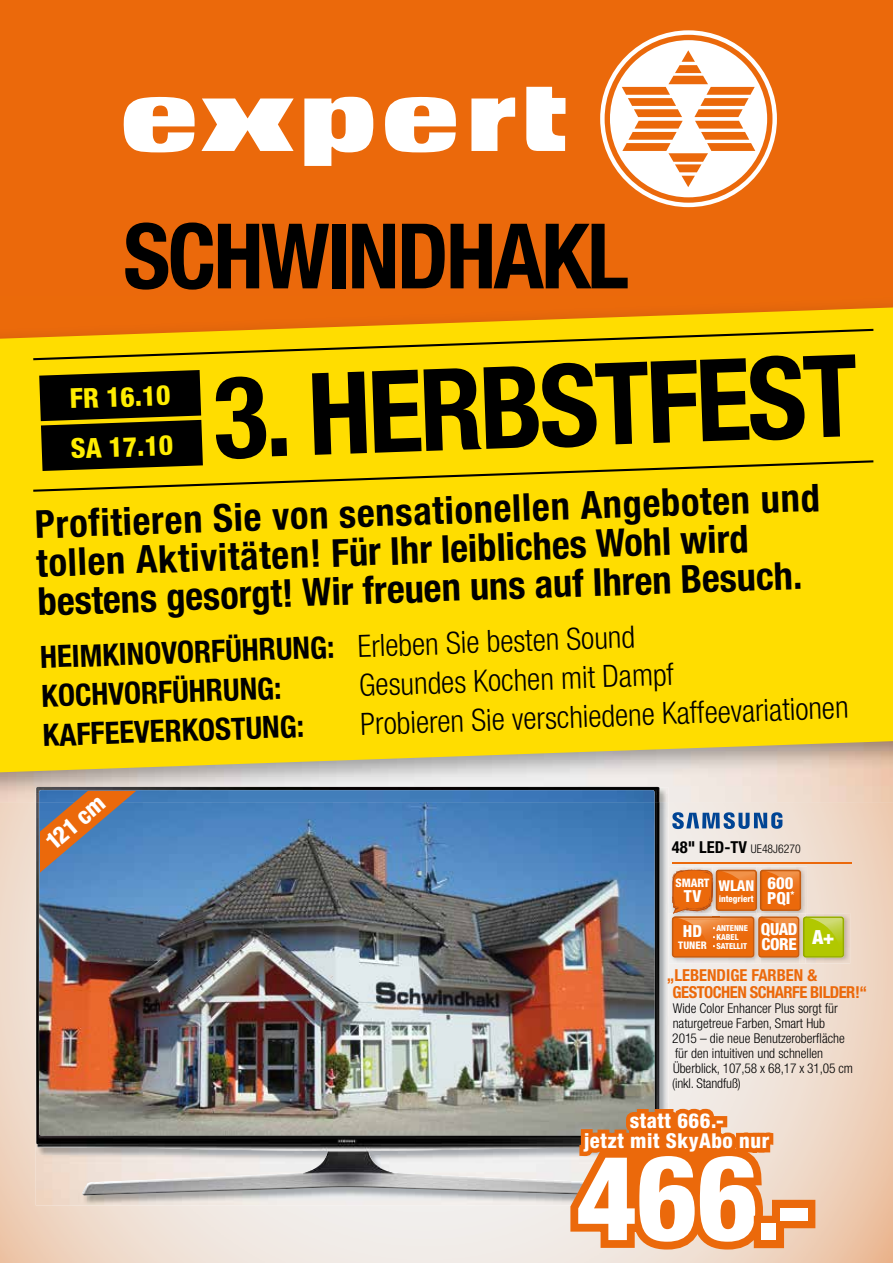
<style>
.page{position:relative;width:893px;height:1263px;background:#fff}
.page>*{position:absolute;margin:0;border:0;box-sizing:border-box;transform-origin:0 0}
.t1{font:800 condensed 118.65px "Helvetica Neue";color:#fff}
.t2{font:700 condensed 114.15px "Helvetica Neue";color:#000}
.t3{font:700 condensed 90.45px "Helvetica Neue";letter-spacing:-.03em;color:#000}
.t4{font:700 condensed 38.55px/38.5px "Helvetica Neue";color:#000}
.t5{font:700 condensed 30.75px/39px "Helvetica Neue";color:#000}
.t6{font:300 condensed 30.75px "Helvetica Neue";color:#000}
.t7{font:800 condensed 27.6px/49.8px "Helvetica Neue";color:#ffed00}
.t8{font:800 condensed 23.7px "Helvetica Neue";color:#fff}
.t9{font:800 condensed 20.55px/20.5px "Helvetica Neue";letter-spacing:.025em;color:#fff;text-align:center}
.t10{font:900 condensed 19.5px "Helvetica Neue";color:#fff}
.t11{font:800 condensed 16.65px/15px "Helvetica Neue";letter-spacing:-.01em;color:#fff}
.t12{font:700 condensed 16.5px/16.5px "Helvetica Neue";letter-spacing:-.03em;color:#eb690b}
.t13{font:700 condensed 16.5px "Helvetica Neue";color:#000}
.t14{font:800 condensed 15px "Helvetica Neue";color:#fff}
.t15{font:300 condensed 13.5px/15px "Helvetica Neue";color:#000}
.t16{font:800 condensed 11.7px "Helvetica Neue";color:#fff}
.t17{font:800 condensed 10.5px "Helvetica Neue";color:#fff}
.t18{font:800 condensed 9px "Helvetica Neue";color:#fff}
.t19{font:800 condensed 8.25px/9px "Helvetica Neue";color:#fff}
.s1{font-weight:300}
.s2{font-weight:300;font-size:12px}
.s3{font-size:90.15px}
</style>
<div class="page">
<img style="left:0;top:774px;width:893px;height:489px">
<img style="left:36px;top:788px;width:633px;height:417px">
<img style="left:36px;top:787px;width:623px;height:408px">
<img style="left:39px;top:790px;width:615px;height:345px">
<div style="left:0;top:0;width:893px;height:366px;background:#eb690b"></div>
<svg style="left:526px;top:87px;width:39px;height:64px"></svg>
<svg style="left:471px;top:98px;width:44px;height:53px"></svg>
<svg style="left:201px;top:99px;width:93px;height:52px"></svg>
<svg style="left:385px;top:97px;width:71px;height:55px"></svg>
<svg style="left:124px;top:97px;width:71px;height:55px"></svg>
<svg style="left:304px;top:96px;width:69px;height:70px"></svg>
<svg style="left:600px;top:30px;width:177px;height:177px"></svg>
<svg style="left:605px;top:35px;width:167px;height:168px"></svg>
<svg style="left:0;top:306px;width:893px;height:468px;background:#fbd50a"></svg>
<svg style="left:33px;top:370px;width:840px;height:122px;background:#d6b900"></svg>
<svg style="left:33px;top:329px;width:840px;height:31px;background:#ecc900"></svg>
<hr style="left:672px;top:862px;width:179px;height:2px;background:#eb690b">
<svg style="left:672px;top:812px;width:110px;height:17px;background:#7090b7"></svg>
<svg style="left:40px;top:791px;width:96px;height:82px;background:#85787b"></svg>
<img style="left:669px;top:920px;width:131px;height:44px">
<img style="left:800px;top:913px;width:50px;height:51px">
<img style="left:669px;top:866px;width:138px;height:47px">
<img style="left:757px;top:866px;width:6px;height:4px">
<img style="left:669px;top:913px;width:3px;height:7px">
<img style="left:713px;top:866px;width:6px;height:4px">
<svg style="left:672px;top:870px;width:172px;height:88px;background:#e08f3e"></svg>
<div style="left:754px;top:1216px;width:30px;height:32px;border:16px solid #eb690b"></div>
<div style="left:772px;top:1200px;width:43px;height:28px;border:16px solid #eb690b"></div>
<svg style="left:563px;top:1044px;width:214px;height:213px;background:#d89461"></svg>
<h3 class="t3" style="left:123px;top:201px;width:507px">SCHWINDHAKL</h3>
<h2 class="t2" style="left:211px;top:349px;width:647px;rotate:-2deg">3. HERBSTFEST</h2>
<h3 class="t4" style="left:34px;top:505px;width:787px;rotate:-2deg">Profitieren Sie von sensationellen Angeboten und tollen Aktivitäten! Für Ihr leibliches Wohl wird bestens gesorgt! Wir freuen uns auf Ihren Besuch.</h3>
<h3 class="t5" style="left:39px;top:637px;width:597px;rotate:-2deg">HEIMKINOVORFÜHRUNG: <span class="s1">Erleben Sie besten Sound<br></span>KOCHVORFÜHRUNG:</h3>
<h3 class="t7" style="left:68px;top:373px;width:104px;rotate:-2deg">FR 16.10<br>SA 17.10</h3>
<h3 class="t6" style="left:359px;top:667px;width:316px;rotate:-2deg">Gesundes Kochen mit Dampf</h3>
<h3 class="t6" style="left:360px;top:706px;width:490px;rotate:-2deg">Probieren Sie verschiedene Kaffeevariationen</h3>
<h3 class="t5" style="left:42px;top:715px;width:263px;rotate:-2deg">KAFFEEVERKOSTUNG:</h3>
<h3 class="t8" style="left:39px;top:833px;width:71px;rotate:-40deg">121 cm</h3>
<p class="t13" style="left:672px;top:837px;width:130px">48" LED-TV <span class="s2">UE48J6270</span></p>
<p class="t11" style="left:767px;top:875px;width:29px">600<br>PQI<sup>*</sup></p>
<p class="t11" style="left:761px;top:922px;width:38px">QUAD<br>CORE</p>
<p class="t16" style="left:675px;top:875px;width:36px">SMART</p>
<p class="t11" style="left:684px;top:888px;width:19px">TV</p>
<p class="t14" style="left:718px;top:876px;width:38px">WLAN</p>
<p class="t18" style="left:719px;top:893px;width:37px">integriert</p>
<p class="t11" style="left:683px;top:923px;width:21px">HD</p>
<p class="t17" style="left:678px;top:939px;width:30px">TUNER</p>
<p class="t19" style="left:716px;top:923px;width:33px">ANTENNE<br>KABEL<br>SATELLIT</p>
<h3 class="t10" style="left:812px;top:925px;width:24px">A+</h3>
<p class="t12" style="left:672px;top:967px;width:196px;text-indent:-6px">„LEBENDIGE FARBEN &amp;<br>GESTOCHEN SCHARFE BILDER!“</p>
<p class="t15" style="left:672px;top:1000px;width:182px">Wide Color Enhancer Plus sorgt für naturgetreue Farben, Smart Hub<br>2015 – die neue Benutzeroberfläche für den intuitiven und schnellen<br>Überblick, 107,58 x 68,17 x 31,05 cm (inkl. Standfuß)</p>
<h3 class="t9" style="left:584px;top:1110px;width:187px">statt 666.-<br>jetzt mit SkyAbo nur</h3>
<h1 class="t1" style="left:576px;top:1124px;width:236px">466<span class="s3">.-</span></h1>
</div>
